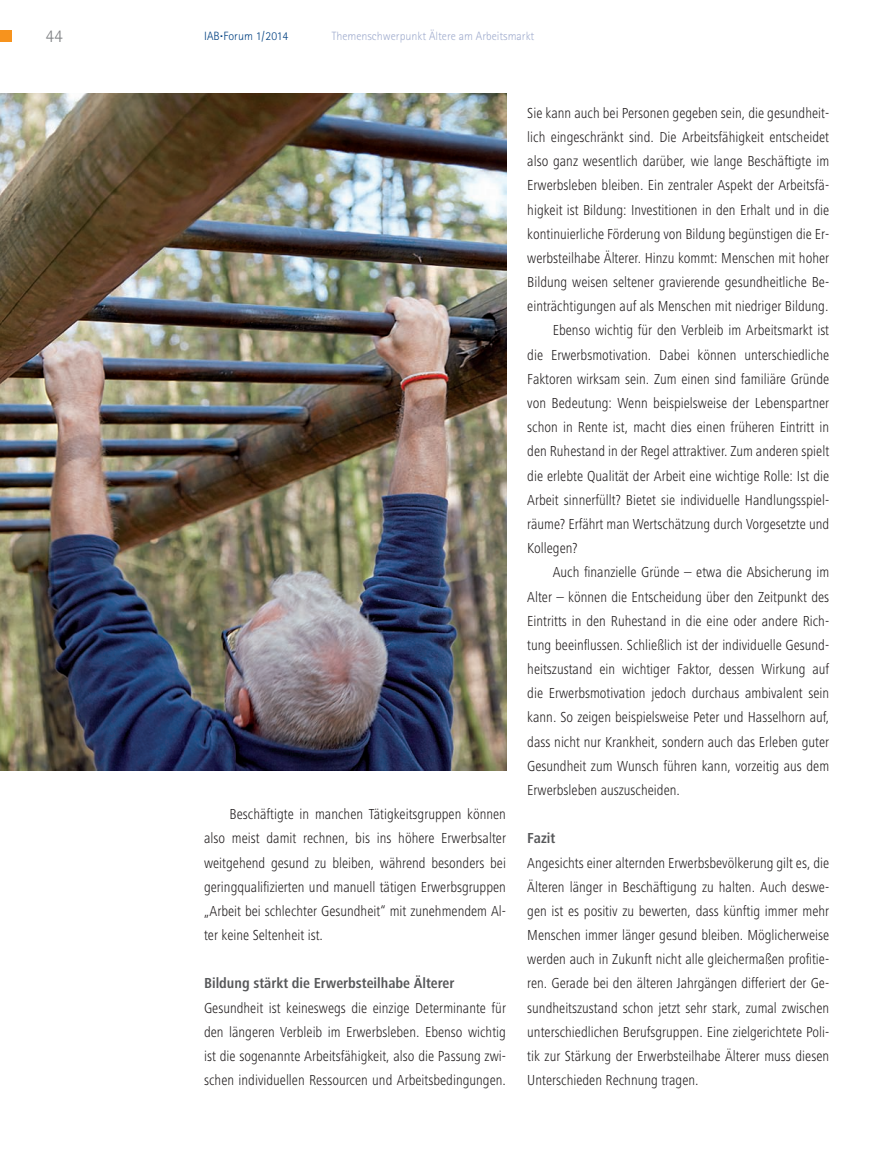
<style>
.page{position:relative;width:893px;height:1149px;background:#fff}
.page>*{position:absolute;margin:0;border:0;box-sizing:border-box;transform-origin:0 0}
.t1{font:300 18px "Rotis Sans Serif";color:#808285}
.t2{font:300 condensed 15px/24.2px "Frutiger Next LT";color:#231f20;text-align:justify}
.t3{font:700 condensed 15px "Frutiger Next LT";color:#57585a}
.t4{font:300 12px "Rotis Sans Serif";color:#a0acce}
.t5{font:300 12px "Rotis Sans Serif";color:#014081}
</style>
<div class="page">
<div style="left:0;top:30px;width:12px;height:12px;background:#f7931d"></div>
<img style="left:0;top:94px;width:506px;height:676px">
<p class="t1" style="left:45px;top:29px;width:19px">44</p>
<p class="t5" style="left:204px;top:32px;width:86px">IAB <sup>.</sup> Forum 1/2014</p>
<p class="t4" style="left:332px;top:32px;width:204px">Themenschwerpunkt Ältere am Arbeitsmarkt</p>
<p class="t2" style="left:204px;top:803px;width:303px;text-indent:26px">Beschäftigte in manchen Tätigkeitsgruppen können also meist damit rechnen, bis ins höhere Erwerbsalter weitgehend gesund zu bleiben, während besonders bei geringqualifizierten und manuell tätigen Erwerbsgruppen „Arbeit bei schlechter Gesundheit“ mit zunehmendem Al&shy;ter keine Seltenheit ist.</p>
<p class="t3" style="left:204px;top:977px;width:252px">Bildung stärkt die Erwerbsteilhabe Älterer</p>
<p class="t2" style="left:204px;top:996px;width:303px">Gesundheit ist keineswegs die einzige Determinante für den längeren Verbleib im Erwerbsleben. Ebenso wichtig ist die sogenannte Arbeitsfähigkeit, also die Passung zwi&shy;schen individuellen Ressourcen und Arbeitsbedingungen.</p>
<p class="t2" style="left:527px;top:102px;width:303px">Sie kann auch bei Personen gegeben sein, die gesundheit-</p>
<p class="t2" style="left:527px;top:126px;width:303px">lich eingeschränkt sind. Die Arbeitsfähigkeit entscheidet</p>
<p class="t2" style="left:527px;top:151px;width:303px">also ganz wesentlich darüber, wie lange Beschäftigte im</p>
<p class="t2" style="left:527px;top:175px;width:303px">Erwerbsleben bleiben. Ein zentraler Aspekt der Arbeitsfä-</p>
<p class="t2" style="left:527px;top:199px;width:303px">higkeit ist Bildung: Investitionen in den Erhalt und in die</p>
<p class="t2" style="left:527px;top:223px;width:303px">kontinuierliche Förderung von Bildung begünstigen die Er-</p>
<p class="t2" style="left:527px;top:247px;width:303px">werbsteilhabe Älterer. Hinzu kommt: Menschen mit hoher</p>
<p class="t2" style="left:527px;top:271px;width:303px">Bildung weisen seltener gravierende gesundheitliche Be-</p>
<p class="t2" style="left:527px;top:296px;width:303px">einträchtigungen auf als Menschen mit niedriger Bildung.</p>
<p class="t2" style="left:553px;top:320px;width:278px">Ebenso wichtig für den Verbleib im Arbeitsmarkt ist</p>
<p class="t2" style="left:527px;top:344px;width:303px">die Erwerbsmotivation. Dabei können unterschiedliche</p>
<p class="t2" style="left:527px;top:368px;width:303px">Faktoren wirksam sein. Zum einen sind familiäre Gründe</p>
<p class="t2" style="left:527px;top:392px;width:303px">von Bedeutung: Wenn beispielsweise der Lebenspartner</p>
<p class="t2" style="left:527px;top:416px;width:303px">schon in Rente ist, macht dies einen früheren Eintritt in</p>
<p class="t2" style="left:527px;top:441px;width:303px">den Ruhestand in der Regel attraktiver. Zum anderen spielt</p>
<p class="t2" style="left:527px;top:465px;width:303px">die erlebte Qualität der Arbeit eine wichtige Rolle: Ist die</p>
<p class="t2" style="left:527px;top:489px;width:303px">Arbeit sinnerfüllt? Bietet sie individuelle Handlungsspiel-</p>
<p class="t2" style="left:527px;top:513px;width:303px">räume? Erfährt man Wertschätzung durch Vorgesetzte und</p>
<p class="t2" style="left:527px;top:537px;width:52px">Kollegen?</p>
<p class="t2" style="left:553px;top:561px;width:278px">Auch finanzielle Gründe – etwa die Absicherung im</p>
<p class="t2" style="left:527px;top:586px;width:303px">Alter – können die Entscheidung über den Zeitpunkt des</p>
<p class="t2" style="left:527px;top:610px;width:303px">Eintritts in den Ruhestand in die eine oder andere Rich-</p>
<p class="t2" style="left:527px;top:634px;width:303px">tung beeinflussen. Schließlich ist der individuelle Gesund-</p>
<p class="t2" style="left:527px;top:658px;width:303px">heitszustand ein wichtiger Faktor, dessen Wirkung auf</p>
<p class="t2" style="left:527px;top:682px;width:303px">die Erwerbsmotivation jedoch durchaus ambivalent sein</p>
<p class="t2" style="left:527px;top:706px;width:303px">kann. So zeigen beispielsweise Peter und Hasselhorn auf,</p>
<p class="t2" style="left:527px;top:731px;width:303px">dass nicht nur Krankheit, sondern auch das Erleben guter</p>
<p class="t2" style="left:527px;top:755px;width:303px">Gesundheit zum Wunsch führen kann, vorzeitig aus dem</p>
<p class="t2" style="left:527px;top:779px;width:154px">Erwerbsleben auszuscheiden.</p>
<p class="t3" style="left:527px;top:832px;width:30px">Fazit</p>
<p class="t2" style="left:527px;top:851px;width:303px">Angesichts einer alternden Erwerbsbevölkerung gilt es, die Älteren länger in Beschäftigung zu halten. Auch deswe&shy;gen ist es positiv zu bewerten, dass künftig immer mehr Menschen immer länger gesund bleiben. Möglicherweise werden auch in Zukunft nicht alle gleichermaßen profitie&shy;ren. Gerade bei den älteren Jahrgängen differiert der Ge&shy;sundheitszustand schon jetzt sehr stark, zumal zwischen unterschiedlichen Berufsgruppen. Eine zielgerichtete Poli&shy;tik zur Stärkung der Erwerbsteilhabe Älterer muss diesen Unterschieden Rechnung tragen.</p>
</div>
